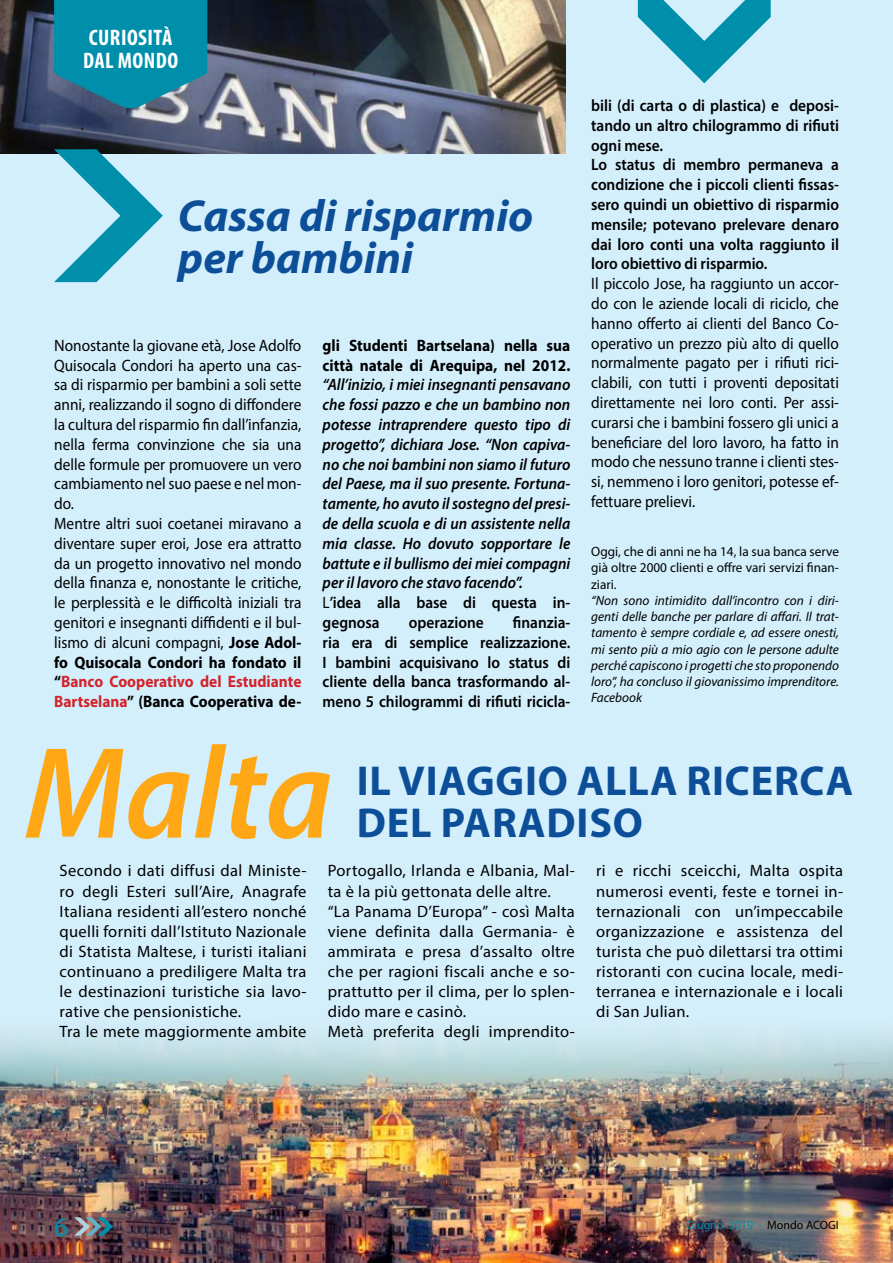
<style>
.page{position:relative;width:893px;height:1263px;background:#d4effc}
.page>*{position:absolute;margin:0;border:0;box-sizing:border-box;transform-origin:0 0}
.t1{font:italic 700 45px/42px "Myriad Pro";color:#0d4e98}
.t2{font:700 42px/42px "Myriad Pro";letter-spacing:.02em;color:#0d4e98}
.t3{font:27px "Myriad Pro";color:#008fab}
.t4{font:700 condensed 22.5px/22.5px "Myriad Pro";letter-spacing:.02em;color:#fff}
.t5{font:16.5px/20.1px "Myriad Pro";letter-spacing:.01em;color:#000}
.t6{font:600 16.5px/19.8px "Myriad Pro";color:#000;text-align:justify;scale:.93 1}
.t7{font:italic 600 16.5px/19.8px "Myriad Pro";color:#000;scale:.93 1}
.t8{font:16.5px/19.8px "Myriad Pro";letter-spacing:.01em;color:#000;text-align:justify;scale:.93 1}
.t9{font:700 16.5px/19.8px "Myriad Pro";color:#000;scale:.93 1}
.t10{font:italic 13.5px/16.2px "Myriad Pro";color:#000;text-align:justify}
.t11{font:13.5px/16.2px "Myriad Pro";color:#000;text-align:justify}
.t12{font:12px "Myriad Pro";color:#008fab}
.s1{font-weight:700}
.s2{font-weight:700;color:#d2232a}
.s3{font-weight:400;font-style:normal}
.s4{font-style:normal}
.s5{color:#000}
</style>
<div class="page">
<img style="left:0;top:1033px;width:893px;height:230px">
<img style="left:0;top:0;width:566px;height:153px">
<svg style="left:54px;top:0;width:153px;height:108px;background:#0e89a5"></svg>
<svg style="left:54px;top:149px;width:109px;height:133px"></svg>
<svg style="left:638px;top:0;width:133px;height:83px"></svg>
<svg style="left:25px;top:744px;width:305px;height:95px"></svg>
<svg style="left:74px;top:1217px;width:39px;height:19px"></svg>
<h3 class="t4" style="left:83px;top:26px;width:96px">CURIOSITÀ<br>DAL MONDO</h3>
<h1 class="t1" style="left:178px;top:194px;width:357px">Cassa di risparmio per bambini</h1>
<p class="t5" style="left:54px;top:335px;width:249px">Nonostante la giovane età, Jose Adolfo Quisocala Condori ha aperto una cas&shy;sa di risparmio per bambini a soli sette anni, realizzando il sogno di diffondere la cultura del risparmio fin dall’infanzia, nella ferma convinzione che sia una delle formule per promuovere un vero cambiamento nel suo paese e nel mon&shy;do.<br>Mentre altri suoi coetanei miravano a diventare super eroi, Jose era attratto da un progetto innovativo nel mondo della finanza e, nonostante le critiche, le perplessità e le difficoltà iniziali tra genitori e insegnanti diffidenti e il bul&shy;lismo di alcuni compagni, <span class="s1">Jose Adol&shy;fo Quisocala Condori ha fondato il “</span><span class="s2">Banco Cooperativo del Estudiante Bartselana</span><span class="s1">” (Banca Cooperativa de-</span></p>
<p class="t9" style="left:323px;top:335px;width:268px">gli Studenti Bartselana) nella sua città natale di Arequipa, nel 2012.</p>
<p class="t7" style="left:323px;top:374px;width:268px">“All’inizio, i miei insegnanti pensavano che fossi pazzo e che un bambino non potesse intraprendere questo tipo di progetto”, dichiara Jose. “Non capiva&shy;no che noi bambini non siamo il futuro del Paese, ma il suo presente. Fortuna&shy;tamente, ho avuto il sostegno del presi&shy;de della scuola e di un assistente nella mia classe. Ho dovuto sopportare le battute e il bullismo dei miei compagni per il lavoro che stavo facendo”.<br><span class="s3">L</span><span class="s4">’idea alla base di questa in&shy;gegnosa</span></p>
<p class="t6" style="left:323px;top:612px;width:268px;text-indent:190px">finanzia&shy;ria era di semplice realizzazione.<br>I bambini acquisivano lo status di cliente della banca trasformando al&shy;meno 5 chilogrammi di rifiuti ricicla-</p>
<p class="t6" style="left:409px;top:612px;width:82px">operazione</p>
<p class="t6" style="left:591px;top:95px;width:268px;text-align:left">bili (di carta o di plastica) e deposi&shy;tando un altro chilogrammo di rifiuti ogni mese.<br>Lo status di membro permaneva a condizione che i piccoli clienti fissas&shy;sero quindi un obiettivo di risparmio mensile; potevano prelevare denaro dai loro conti una volta raggiunto il loro obiettivo di risparmio.</p>
<p class="t8" style="left:591px;top:274px;width:268px">Il piccolo Jose, ha raggiunto un accor&shy;do con le aziende locali di riciclo, che hanno offerto ai clienti del Banco Co&shy;operativo un prezzo più alto di quello normalmente pagato per i rifiuti rici&shy;clabili, con tutti i proventi depositati direttamente nei loro conti. Per assi&shy;curarsi che i bambini fossero gli unici a beneficiare del loro lavoro, ha fatto in modo che nessuno tranne i clienti stes&shy;si, nemmeno i loro genitori, potesse ef&shy;fettuare prelievi.</p>
<p class="t11" style="left:591px;top:543px;width:249px">Oggi, che di anni ne ha 14, la sua banca serve già oltre 2000 clienti e offre vari servizi finan&shy;ziari.</p>
<p class="t10" style="left:591px;top:592px;width:249px">“Non sono intimidito dall’incontro con i diri&shy;genti delle banche per parlare di affari. Il trat&shy;tamento è sempre cordiale e, ad essere onesti, mi sento più a mio agio con le persone adulte perché capiscono i progetti che sto proponendo loro”, ha concluso il giovanissimo imprenditore.<br>Facebook</p>
<h2 class="t2" style="left:357px;top:759px;width:498px">IL VIAGGIO ALLA RICERCA<br>DEL PARADISO</h2>
<p class="t5" style="left:60px;top:861px;width:249px">Secondo i dati diffusi dal Ministe&shy;ro degli Esteri sull’Aire, Anagrafe Italiana residenti all’estero nonché quelli forniti dall’Istituto Nazionale di Statista Maltese, i turisti italiani continuano a prediligere Malta tra le destinazioni turistiche sia lavo&shy;rative che pensionistiche.<br>Tra le mete maggiormente ambite</p>
<p class="t5" style="left:328px;top:861px;width:249px">Portogallo, Irlanda e Albania, Mal&shy;ta è la più gettonata delle altre. “La Panama D’Europa” - così Malta viene definita dalla Germania- è ammirata e presa d’assalto oltre che per ragioni fiscali anche e so&shy;prattutto per il clima, per lo splen&shy;dido mare e casinò.<br>Metà preferita degli imprendito-</p>
<p class="t5" style="left:596px;top:861px;width:249px;text-align:justify">ri e ricchi sceicchi, Malta ospita numerosi eventi, feste e tornei in&shy;ternazionali con un’impeccabile organizzazione e assistenza del turista che può dilettarsi tra ottimi ristoranti con cucina locale, medi&shy;terranea e internazionale e i locali di San Julian.</p>
<h3 class="t3" style="left:54px;top:1210px;width:15px">6</h3>
<p class="t12" style="left:686px;top:1218px;width:154px">Giugno 2019 - <span class="s5">Mondo ACOGI</span></p>
</div>
